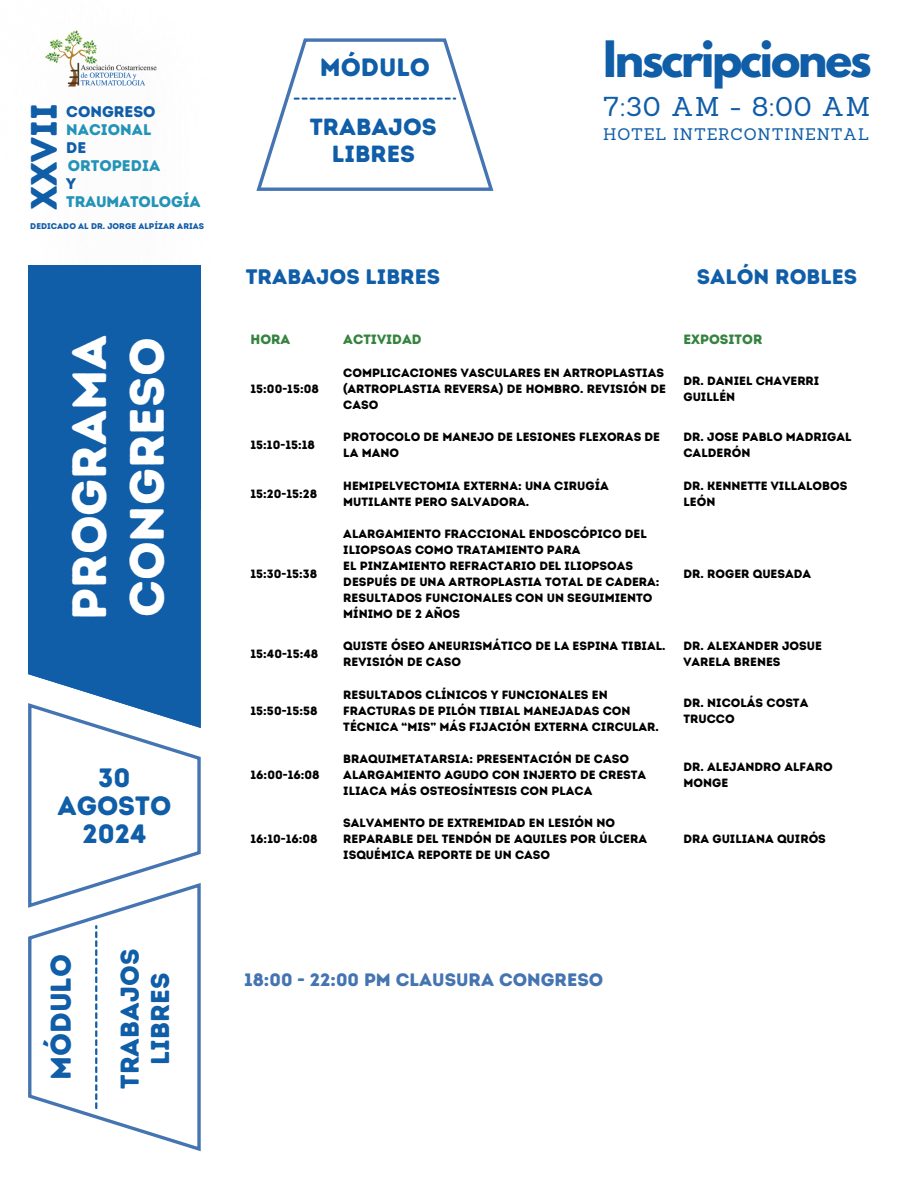
<style>
.page{position:relative;width:918px;height:1188px;background:#fff}
.page>*{position:absolute;margin:0;border:0;box-sizing:border-box;transform-origin:0 0}
.t1{font:48.3px/57.6px "Intro Rust Base";color:#fff}
.t2{font:700 44.4px "League Spartan";letter-spacing:-.05em;color:#105da8}
.t3{font:36.75px "Intro Rust Base";color:#105da8}
.t4{font:28.65px "Intro Rust Base";color:#105da8}
.t5{font:26.55px/28.2px "Intro Rust Base";color:#105da8;text-align:center}
.t6{font:26.4px "Sanchez";letter-spacing:.05em;color:#105da8}
.t7{font:25.8px/30.3px "Intro Rust Base";color:#105da8;text-align:center}
.t8{font:25.2px "Intro Rust Base";color:#105da8}
.t9{font:23.4px/27px "Intro Rust Base";color:#105da8;text-align:center}
.t10{font:21px "Intro Rust Base";color:#105da8}
.t11{font:18px "Intro Rust Base";color:#4474b1}
.t12{font:16.35px "Sanchez";letter-spacing:.05em;color:#105da8}
.t13{font:15.45px "Intro Rust Base";color:#2393b7}
.t14{font:15.45px "Intro Rust Base";color:#105da8}
.t15{font:13.5px "Intro Rust Base";color:#34833f}
.t16{font:12px/16px "Intro Rust Base";color:#000}
.t17{font:8.25px "Intro Rust Base";color:#105ca8}
</style>
<div class="page">
<img style="left:44px;top:30px;width:113px;height:57px">
<svg style="left:28px;top:883px;width:172px;height:268px"></svg>
<svg style="left:95px;top:925px;width:2px;height:184px"></svg>
<svg style="left:29px;top:728px;width:172px;height:180px"></svg>
<svg style="left:28px;top:510px;width:172px;height:218px;background:#2b6fb2"></svg>
<div style="left:28px;top:265px;width:173px;height:245px;background:#105da8"></div>
<svg style="left:256px;top:38px;width:237px;height:152px"></svg>
<p class="t3" style="left:22px;top:210px;width:109px;rotate:-90deg">XXVII</p>
<p class="t14" style="left:66px;top:102px;width:91px">CONGRESO</p>
<p class="t13" style="left:66px;top:120px;width:87px">NACIONAL</p>
<h3 class="t14" style="left:66px;top:138px;width:22px">DE</h3>
<p class="t13" style="left:68px;top:157px;width:94px">ORTOPEDIA</p>
<p class="t14" style="left:66px;top:175px;width:11px">Y</p>
<p class="t13" style="left:66px;top:193px;width:136px">TRAUMATOLOGÍA</p>
<p class="t17" style="left:30px;top:221px;width:175px">DEDICADO AL DR. JORGE ALPÍZAR ARIAS</p>
<p class="t1" style="left:61px;top:620px;width:286px;rotate:-90deg">PROGRAMA<br>CONGRESO</p>
<p class="t5" style="left:57px;top:764px;width:115px">30<br>AGOSTO<br>2024</p>
<p class="t4" style="left:44px;top:1080px;width:127px;rotate:-90deg">MÓDULO</p>
<p class="t7" style="left:115px;top:1089px;width:141px;rotate:-90deg">TRABAJOS<br>LIBRES</p>
<p class="t8" style="left:320px;top:52px;width:112px">MÓDULO</p>
<p class="t9" style="left:310px;top:114px;width:128px">TRABAJOS<br>LIBRES</p>
<p class="t2" style="left:603px;top:37px;width:270px">Inscripciones</p>
<p class="t6" style="left:603px;top:89px;width:268px">7:30 AM - 8:00 AM</p>
<p class="t12" style="left:603px;top:124px;width:267px">HOTEL INTERCONTINENTAL</p>
<p class="t10" style="left:246px;top:264px;width:196px">TRABAJOS LIBRES</p>
<p class="t10" style="left:697px;top:264px;width:162px">SALÓN ROBLES</p>
<p class="t15" style="left:251px;top:332px;width:41px">HORA</p>
<h1 class="t15" style="left:343px;top:332px;width:80px">ACTIVIDAD</h1>
<h4 class="t15" style="left:684px;top:332px;width:80px">EXPOSITOR</h4>
<h5 class="t16" style="left:251px;top:381px;width:70px">15:00-15:08</h5>
<h5 class="t16" style="left:343px;top:365px;width:324px">COMPLICACIONES VASCULARES EN ARTROPLASTIAS (ARTROPLASTIA REVERSA) DE HOMBRO. REVISIÓN DE<br>CASO</h5>
<h6 class="t16" style="left:684px;top:373px;width:137px">DR. DANIEL CHAVERRI<br>GUILLÉN</h6>
<h6 class="t16" style="left:251px;top:437px;width:66px">15:10-15:18</h6>
<h2 class="t16" style="left:343px;top:429px;width:318px">PROTOCOLO DE MANEJO DE LESIONES FLEXORAS DE<br>LA MANO</h2>
<p class="t16" style="left:684px;top:429px;width:170px">DR. JOSE PABLO MADRIGAL<br>CALDERÓN</p>
<p class="t16" style="left:251px;top:485px;width:68px">15:20-15:28</p>
<p class="t16" style="left:343px;top:477px;width:267px">HEMIPELVECTOMIA EXTERNA: UNA CIRUGÍA<br>MUTILANTE PERO SALVADORA.</p>
<p class="t16" style="left:684px;top:477px;width:165px">DR. KENNETTE VILLALOBOS<br>LEÓN</p>
<p class="t16" style="left:251px;top:566px;width:68px">15:30-15:38</p>
<p class="t16" style="left:343px;top:526px;width:318px">ALARGAMIENTO FRACCIONAL ENDOSCÓPICO DEL ILIOPSOAS COMO TRATAMIENTO PARA<br>EL PINZAMIENTO REFRACTARIO DEL ILIOPSOAS DESPUÉS DE UNA ARTROPLASTIA TOTAL DE CADERA:<br>RESULTADOS FUNCIONALES CON UN SEGUIMIENTO MÍNIMO DE 2 AÑOS</p>
<p class="t16" style="left:684px;top:566px;width:129px">DR. ROGER QUESADA</p>
<p class="t16" style="left:251px;top:646px;width:69px">15:40-15:48</p>
<p class="t16" style="left:343px;top:638px;width:324px">QUISTE ÓSEO ANEURISMÁTICO DE LA ESPINA TIBIAL.<br>REVISIÓN DE CASO</p>
<p class="t16" style="left:684px;top:638px;width:140px">DR. ALEXANDER JOSUE<br>VARELA BRENES</p>
<p class="t16" style="left:251px;top:703px;width:69px">15:50-15:58</p>
<p class="t16" style="left:343px;top:687px;width:317px">RESULTADOS CLÍNICOS Y FUNCIONALES EN<br>FRACTURAS DE PILÓN TIBIAL MANEJADAS CON<br>TÉCNICA “MIS” MÁS FIJACIÓN EXTERNA CIRCULAR.</p>
<p class="t16" style="left:684px;top:695px;width:126px">DR. NICOLÁS COSTA<br>TRUCCO</p>
<p class="t16" style="left:251px;top:767px;width:71px">16:00-16:08</p>
<p class="t16" style="left:251px;top:831px;width:69px">16:10-16:08</p>
<p class="t16" style="left:343px;top:751px;width:304px">BRAQUIMETATARSIA: PRESENTACIÓN DE CASO<br>ALARGAMIENTO AGUDO CON INJERTO DE CRESTA<br>ILIACA MÁS OSTEOSÍNTESIS CON PLACA</p>
<p class="t16" style="left:684px;top:759px;width:151px">DR. ALEJANDRO ALFARO<br>MONGE</p>
<p class="t16" style="left:343px;top:815px;width:305px">SALVAMENTO DE EXTREMIDAD EN LESIÓN NO<br>REPARABLE DEL TENDÓN DE AQUILES POR ÚLCERA<br>ISQUÉMICA REPORTE DE UN CASO</p>
<p class="t16" style="left:684px;top:831px;width:144px">DRA GUILIANA QUIRÓS</p>
<p class="t11" style="left:244px;top:969px;width:361px">18:00 - 22:00 PM CLAUSURA CONGRESO</p>
</div>
